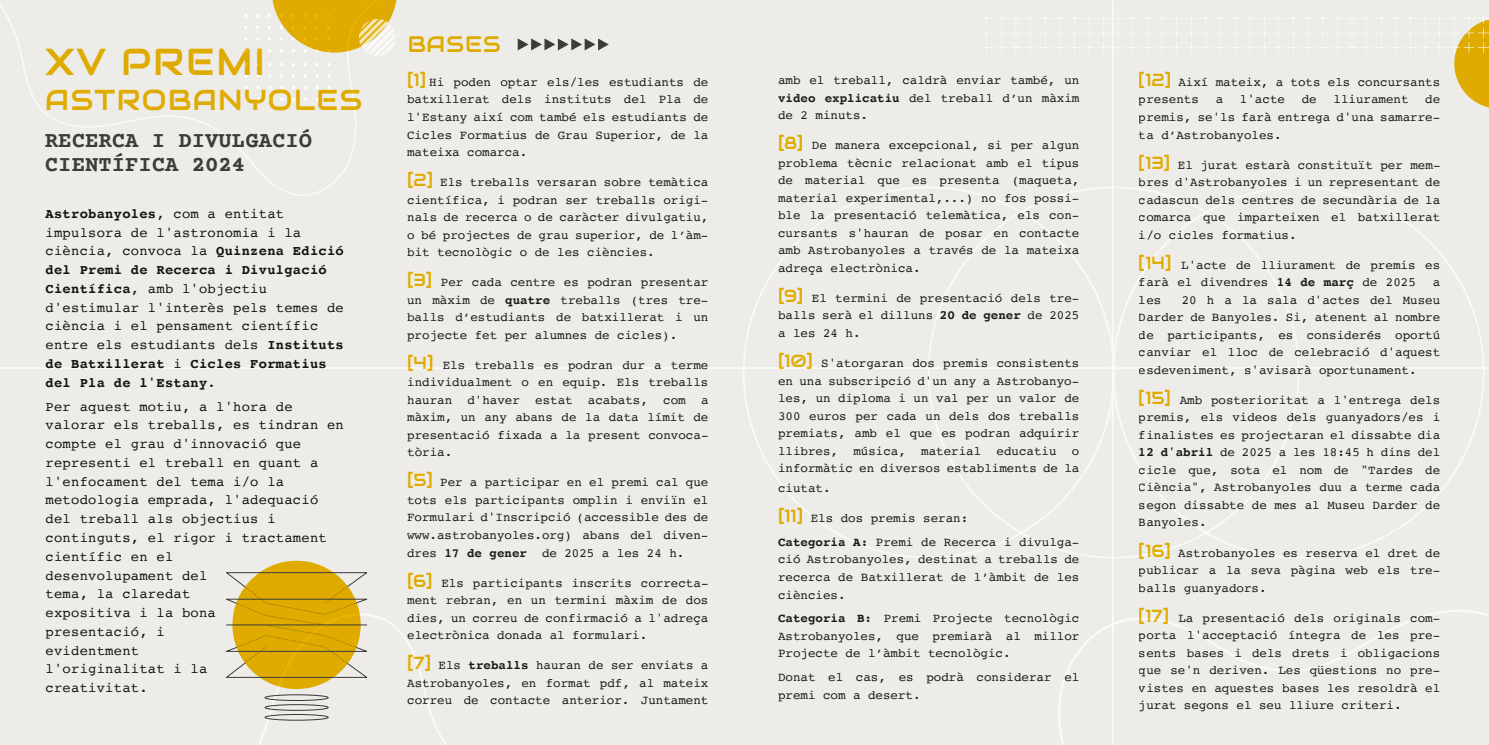
<style>
.page{position:relative;width:1489px;height:745px;background:#fff}
.page>*{position:absolute;margin:0;border:0;box-sizing:border-box;transform-origin:0 0}
.t1{font:37.5px "Audiowide";letter-spacing:.05em;color:#f1b900}
.t2{font:28.75px "Audiowide";letter-spacing:.05em;color:#f1b900}
.t3{font:22.5px "Audiowide";letter-spacing:.05em;color:#f1b900}
.t4{font:700 22.25px/23.8px "Courier Prime";color:#3c3c3b}
.t5{font:13.75px/18.8px "Courier";letter-spacing:.02em;color:#161412}
.t6{font:12.5px/17.5px "Courier";color:#1d1d1b;text-align:justify}
.s1{font-weight:700}
.s2{font-family:"Audiowide";font-size:17.5px;color:#f1b900}
</style>
<div class="page">
<div style="left:0;top:0;width:1488px;height:744px;background:#edece9"></div>
<hr style="left:0;top:367px;width:1488px;height:2px;background:#fff">
<hr style="left:1111px;top:0;width:2px;height:744px;background:#fff">
<svg style="left:1058px;top:609px;width:430px;height:135px"></svg>
<svg style="left:0;top:4px;width:356px;height:192px"></svg>
<svg style="left:244px;top:37px;width:3px;height:4px"></svg>
<svg style="left:244px;top:49px;width:4px;height:3px"></svg>
<svg style="left:256px;top:37px;width:3px;height:4px"></svg>
<svg style="left:244px;top:63px;width:4px;height:3px"></svg>
<svg style="left:244px;top:74px;width:4px;height:4px"></svg>
<svg style="left:256px;top:74px;width:4px;height:4px"></svg>
<svg style="left:256px;top:86px;width:4px;height:3px"></svg>
<svg style="left:268px;top:74px;width:3px;height:4px"></svg>
<svg style="left:268px;top:86px;width:4px;height:3px"></svg>
<svg style="left:268px;top:98px;width:4px;height:3px"></svg>
<svg style="left:280px;top:74px;width:3px;height:4px"></svg>
<svg style="left:291px;top:63px;width:4px;height:3px"></svg>
<svg style="left:292px;top:74px;width:3px;height:4px"></svg>
<svg style="left:303px;top:63px;width:4px;height:3px"></svg>
<svg style="left:303px;top:74px;width:4px;height:4px"></svg>
<svg style="left:315px;top:74px;width:4px;height:4px"></svg>
<svg style="left:315px;top:86px;width:4px;height:3px"></svg>
<svg style="left:327px;top:74px;width:3px;height:4px"></svg>
<svg style="left:327px;top:98px;width:4px;height:3px"></svg>
<svg style="left:267px;top:0;width:130px;height:56px"></svg>
<svg style="left:517px;top:38px;width:92px;height:12px"></svg>
<svg style="left:232px;top:560px;width:129px;height:128px"></svg>
<svg style="left:226px;top:571px;width:220px;height:173px"></svg>
<div style="left:264px;top:693px;width:65px;height:7px;border:1px solid #3c3c3b;border-radius:50%"></div>
<div style="left:264px;top:703px;width:65px;height:7px;border:1px solid #3c3c3b;border-radius:50%"></div>
<div style="left:264px;top:713px;width:65px;height:7px;border:1px solid #3c3c3b;border-radius:50%"></div>
<svg style="left:982px;top:13px;width:506px;height:96px"></svg>
<h1 class="t1" style="left:45px;top:38px;width:221px">XV PREMI</h1>
<h2 class="t2" style="left:45px;top:81px;width:318px">ASTROBANYOLES</h2>
<h3 class="t4" style="left:45px;top:130px;width:269px">RECERCA I DIVULGACIÓ<br>CIENTÍFICA 2024</h3>
<p class="t5" style="left:46px;top:203px;width:300px"><span class="s1">Astrobanyoles</span>, com a entitat impulsora de l'astronomia i la ciència, convoca la <span class="s1">Quinzena Edició del Premi de Recerca i Divulgació<br>Científica</span>, amb l'objectiu d'estimular l'interès pels temes de ciència i el pensament científic entre els estudiants dels <span class="s1">Instituts de Batxillerat</span> i <span class="s1">Cicles Formatius del Pla de l'Estany</span>.</p>
<p class="t5" style="left:46px;top:396px;width:300px">Per aquest motiu, a l'hora de valorar els treballs, es tindran en compte el grau d'innovació que representi el treball en quant a l'enfocament del tema i/o la metodologia emprada, l'adequació del treball als objectius i continguts, el rigor i tractament científic en el<br>desenvolupament del<br>tema, la claredat<br>expositiva i la bona<br>presentació, i<br>evidentment<br>l'originalitat i la<br>creativitat.</p>
<h3 class="t3" style="left:407px;top:30px;width:95px">BASES</h3>
<p class="t6" style="left:407px;top:73px;width:303px"><span class="s2">[1]</span> Hi poden optar els/les estudiants de batxillerat dels instituts del Pla de l'Estany així com també els estudiants de Cicles Formatius de Grau Superior, de la mateixa comarca.</p>
<p class="t6" style="left:407px;top:173px;width:303px"><span class="s2">[2]</span> Els treballs versaran sobre temàtica científica, i podran ser treballs origi&shy;nals de recerca o de caràcter divulgatiu, o bé projectes de grau superior, de l’àm&shy;bit tecnològic o de les ciències.</p>
<p class="t6" style="left:407px;top:273px;width:303px"><span class="s2">[3]</span> Per cada centre es podran presentar un màxim de <span class="s1">quatre</span> treballs (tres tre&shy;balls d’estudiants de batxillerat i un projecte fet per alumnes de cicles).</p>
<p class="t6" style="left:407px;top:355px;width:303px"><span class="s2">[4]</span> Els treballs es podran dur a terme individualment o en equip. Els treballs hauran d'haver estat acabats, com a màxim, un any abans de la data límit de presentació fixada a la present convoca&shy;tòria.</p>
<p class="t6" style="left:407px;top:473px;width:303px"><span class="s2">[5]</span> Per a participar en el premi cal que tots els participants omplin i enviïn el Formulari d'Inscripció (accessible des de www.astrobanyoles.org) abans del diven&shy;dres <span class="s1">17 de gener</span> de 2025 a les 24 h.</p>
<p class="t6" style="left:407px;top:573px;width:303px"><span class="s2">[6]</span> Els participants inscrits correcta&shy;ment rebran, en un termini màxim de dos dies, un correu de confirmació a l'adreça electrònica donada al formulari.</p>
<p class="t6" style="left:407px;top:655px;width:303px"><span class="s2">[7]</span> Els <span class="s1">treballs</span> hauran de ser enviats a Astrobanyoles, en format pdf, al mateix correu de contacte anterior. Juntament</p>
<p class="t6" style="left:778px;top:71px;width:303px">amb el treball, caldrà enviar també, un <span class="s1">video explicatiu</span> del treball d’un màxim de 2 minuts.</p>
<p class="t6" style="left:778px;top:136px;width:303px"><span class="s2">[8]</span> De manera excepcional, si per algun problema tècnic relacionat amb el tipus de material que es presenta (maqueta, material experimental,...) no fos possi&shy;ble la presentació telemàtica, els con&shy;cursants s'hauran de posar en contacte amb Astrobanyoles a través de la mateixa adreça electrònica.</p>
<p class="t6" style="left:778px;top:289px;width:303px"><span class="s2">[9]</span> El termini de presentació dels tre&shy;balls serà el dilluns <span class="s1">20 de gener</span> de 2025 a les 24 h.</p>
<p class="t6" style="left:778px;top:354px;width:303px"><span class="s2">[10]</span> S'atorgaran dos premis consistents en una subscripció d'un any a Astrobanyo&shy;les, un diploma i un val per un valor de 300 euros per cada un dels dos treballs premiats, amb el que es podran adquirir llibres, música, material educatiu o informàtic en diversos establiments de la</p>
<p class="t6" style="left:778px;top:479px;width:54px">ciutat.</p>
<p class="t6" style="left:778px;top:505px;width:303px;line-height:23.8px"><span class="s2">[11]</span> Els dos premis seran:<br><span class="s1">Categoria A:</span> Premi de Recerca i divulga-</p>
<p class="t6" style="left:778px;top:550px;width:303px">ció Astrobanyoles, destinat a treballs de recerca de Batxillerat de l’àmbit de les ciències.</p>
<p class="t6" style="left:778px;top:609px;width:303px"><span class="s1">Categoria B:</span> Premi Projecte tecnològic Astrobanyoles, que premiarà al millor Projecte de l’àmbit tecnològic.</p>
<p class="t6" style="left:778px;top:667px;width:303px">Donat el cas, es podrà considerar el premi com a desert.</p>
<p class="t6" style="left:1138px;top:73px;width:303px"><span class="s2">[12]</span> Així mateix, a tots els concursants presents</p>
<p class="t6" style="left:1215px;top:90px;width:9px">a</p>
<p class="t6" style="left:1239px;top:90px;width:47px">l'acte</p>
<p class="t6" style="left:1301px;top:90px;width:16px">de</p>
<p class="t6" style="left:1333px;top:90px;width:76px">lliurament</p>
<p class="t6" style="left:1138px;top:90px;width:303px;text-indent:286px">de premis, se'ls farà entrega d'una samarre&shy;ta d’Astrobanyoles.</p>
<p class="t6" style="left:1138px;top:155px;width:303px"><span class="s2">[13]</span> El jurat estarà constituït per mem&shy;bres d'Astrobanyoles i un representant de cadascun dels centres de secundària de la comarca que imparteixen el batxillerat i/o cicles formatius.</p>
<p class="t6" style="left:1138px;top:255px;width:303px"><span class="s2">[14]</span> L'acte de lliurament de premis es farà el divendres <span class="s1">14 de març</span> de 2025</p>
<p class="t6" style="left:1432px;top:273px;width:9px">a</p>
<p class="t6" style="left:1138px;top:290px;width:303px;text-indent:43px">20 h a la sala d'actes del Museu Darder de Banyoles. Si, atenent al nombre de participants, es considerés oportú canviar el lloc de celebració d'aquest esdeveniment, s'avisarà oportunament.</p>
<p class="t6" style="left:1138px;top:390px;width:303px"><span class="s2">[15]</span> Amb posterioritat a l'entrega dels premis, els videos dels guanyadors/es i finalistes es projectaran el dissabte dia <span class="s1">12 d'abril</span> de 2025 a les 18:45 h dins del cicle que, sota el nom de "Tardes de Ciència", Astrobanyoles duu a terme cada segon dissabte de mes al Museu Darder de Banyoles.</p>
<p class="t6" style="left:1138px;top:543px;width:303px"><span class="s2">[16]</span> Astrobanyoles es reserva el dret de publicar a la seva pàgina web els tre&shy;balls guanyadors.</p>
<p class="t6" style="left:1138px;top:608px;width:303px"><span class="s2">[17]</span> La presentació dels originals com&shy;porta l'acceptació íntegra de les pre&shy;sents bases i dels drets i obligacions que se'n deriven. Les qüestions no pre&shy;vistes en aquestes bases les resoldrà el jurat segons el seu lliure criteri.</p>
<p class="t6" style="left:1138px;top:290px;width:24px">les</p>
</div>
